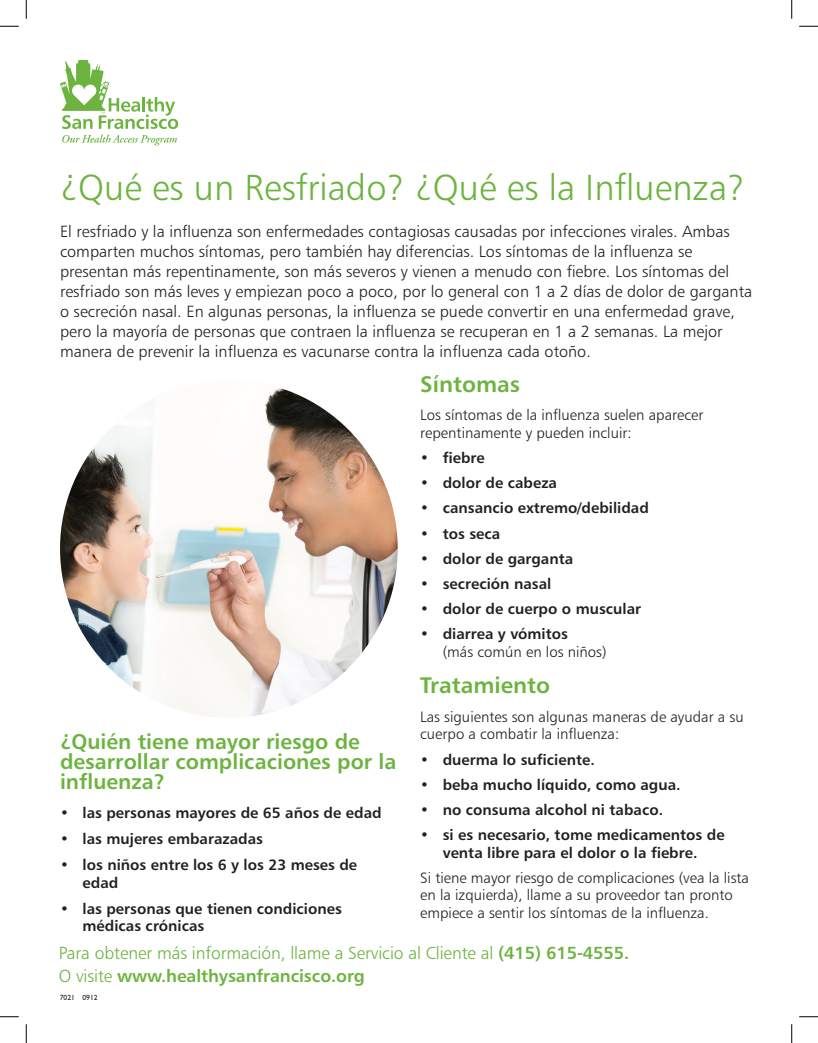
<style>
.page{position:relative;width:818px;height:1043px;background:#fff}
.page>*{position:absolute;margin:0;border:0;box-sizing:border-box;transform-origin:0 0}
.t1{font:36.25px "Humanist 777 BT Light B";color:#6cb43f}
.t2{font:22.5px "Humanist 777 BT Bold B";color:#6cb43f}
.t3{font:21.25px/20px "Humanist 777 BT Bold B";color:#6cb43f}
.t4{font:17.5px "Humanist 777 BT Light B";letter-spacing:-.005em;color:#6cb43f}
.t5{font:17.5px "Humanist 777 BT Bold B";letter-spacing:-.005em;color:#6cb43f}
.t6{font:16.25px/20px "Humanist 777 BT Light B";color:#231f20}
.t7{font:15px/17.5px "Humanist 777 BT Bold B";color:#231f20}
.t8{font:15px/17.5px "Humanist 777 BT Light B";color:#231f20}
.t9{font:7.5px "Humanist 521 BT";color:#231f20}
.s1{font-family:"Humanist 777 BT Light B"}
.s2{font-family:"Humanist 777 BT Bold B"}
</style>
<div class="page">
<svg style="left:60px;top:60px;width:118px;height:85px"></svg>
<img style="left:60px;top:380px;width:338px;height:337px;border-radius:169px">
<svg style="left:0;top:25px;width:19px;height:2px"></svg>
<svg style="left:799px;top:25px;width:19px;height:2px"></svg>
<svg style="left:0;top:1016px;width:19px;height:1px"></svg>
<svg style="left:799px;top:1016px;width:19px;height:1px"></svg>
<svg style="left:25px;top:0;width:2px;height:19px"></svg>
<svg style="left:25px;top:1024px;width:2px;height:18px"></svg>
<svg style="left:791px;top:0;width:1px;height:19px"></svg>
<svg style="left:791px;top:1024px;width:1px;height:18px"></svg>
<h1 class="t1" style="left:60px;top:165px;width:686px">¿Qué es un Resfriado? ¿Qué es la Influenza?</h1>
<p class="t6" style="left:60px;top:221px;width:693px">El resfriado y la influenza son enfermedades contagiosas causadas por infecciones virales. Ambas comparten muchos síntomas, pero también hay diferencias. Los síntomas de la influenza se presentan más repentinamente, son más severos y vienen a menudo con fiebre. Los síntomas del resfriado son más leves y empiezan poco a poco, por lo general con 1 a 2 días de dolor de garganta o secreción nasal. En algunas personas, la influenza se puede convertir en una enfermedad grave, pero la mayoría de personas que contraen la influenza se recuperan en 1 a 2 semanas. La mejor manera de prevenir la influenza es vacunarse contra la influenza cada otoño.</p>
<h3 class="t3" style="left:60px;top:731px;width:338px">¿Quién tiene mayor riesgo de desarrollar complicaciones por la influenza?</h3>
<p class="t7" style="left:60px;top:803px;width:323px">• las personas mayores de 65 años de edad</p>
<p class="t7" style="left:60px;top:830px;width:204px">• las mujeres embarazadas</p>
<p class="t7" style="left:82px;top:856px;width:276px;text-indent:-22px">• los niños entre los 6 y los 23 meses de edad</p>
<p class="t7" style="left:82px;top:899px;width:261px;text-indent:-22px">• las personas que tienen condiciones médicas crónicas</p>
<h2 class="t2" style="left:420px;top:369px;width:101px">Síntomas</h2>
<p class="t8" style="left:420px;top:406px;width:285px">Los síntomas de la influenza suelen aparecer repentinamente y pueden incluir:</p>
<p class="t7" style="left:420px;top:449px;width:66px">• fiebre</p>
<p class="t7" style="left:420px;top:474px;width:138px">• dolor de cabeza</p>
<p class="t7" style="left:420px;top:499px;width:230px">• cansancio extremo/debilidad</p>
<p class="t7" style="left:420px;top:524px;width:82px">• tos seca</p>
<p class="t7" style="left:420px;top:549px;width:154px">• dolor de garganta</p>
<p class="t7" style="left:420px;top:574px;width:132px">• secreción nasal</p>
<p class="t7" style="left:420px;top:600px;width:222px">• dolor de cuerpo o muscular</p>
<p class="t7" style="left:420px;top:625px;width:149px">• diarrea y vómitos</p>
<p class="t8" style="left:442px;top:642px;width:165px">(más común en los niños)</p>
<h2 class="t2" style="left:420px;top:671px;width:131px">Tratamiento</h2>
<p class="t8" style="left:420px;top:707px;width:325px">Las siguientes son algunas maneras de ayudar a su cuerpo a combatir la influenza:</p>
<p class="t7" style="left:420px;top:750px;width:176px"><span class="s1">•</span> duerma lo suficiente.</p>
<p class="t7" style="left:420px;top:775px;width:262px">• beba mucho líquido, como agua.</p>
<p class="t7" style="left:420px;top:800px;width:244px">• no consuma alcohol ni tabaco.</p>
<p class="t7" style="left:420px;top:825px;width:306px;text-align:center">• si es necesario, tome medicamentos de venta libre para el dolor o la fiebre.</p>
<p class="t8" style="left:420px;top:868px;width:330px">Si tiene mayor riesgo de complicaciones (vea la lista en la izquierda), llame a su proveedor tan pronto empiece a sentir los síntomas de la influenza.</p>
<p class="t4" style="left:59px;top:942px;width:572px">Para obtener más información, llame a Servicio al Cliente al <span class="s2">(415) 615-4555.</span></p>
<p class="t5" style="left:59px;top:964px;width:307px"><span class="s1">O visite</span> www.healthysanfrancisco.org</p>
<p class="t9" style="left:60px;top:992px;width:39px">7021 0912</p>
</div>
